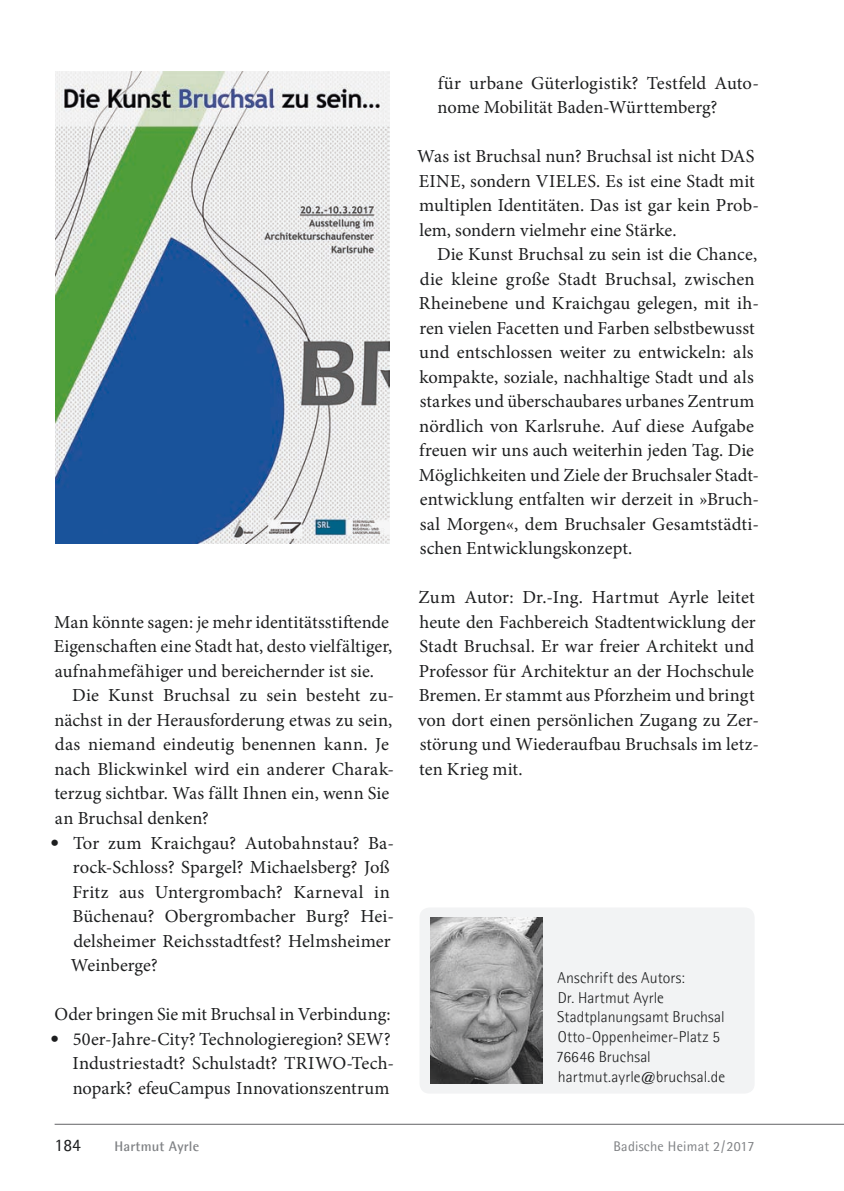
<style>
.page{position:relative;width:844px;height:1191px;background:#fff}
.page>*{position:absolute;margin:0;border:0;box-sizing:border-box;transform-origin:0 0}
.t1{font:18.38px/24.5px "Minion Pro";letter-spacing:.005em;color:#1d1e1f}
.t2{font:17.5px "Agfa Rotis Semisans";color:#1d1e1f}
.t3{font:300 15.75px/19.8px "Agfa Rotis Semisans";letter-spacing:.005em;color:#1d1e1f}
.t4{font:14px "Agfa Rotis Semisans";letter-spacing:.015em;color:#808285}
.t5{font:700 14px "Agfa Rotis Semisans";letter-spacing:.015em;color:#808285}
.s1{font-family:"Candida"}
</style>
<div class="page">
<hr style="left:55px;top:1124px;width:788px;height:1px;background:#636366">
<img style="left:56px;top:71px;width:333px;height:473px">
<div style="left:419px;top:907px;width:335px;height:186px;background:#f2f3f4;border-radius:10px"></div>
<img style="left:430px;top:918px;width:112px;height:165px">
<p class="t1" style="left:54px;top:611px;width:336px">Man könnte sagen: je mehr identitätsstiftende</p>
<p class="t1" style="left:54px;top:636px;width:340px">Eigenschaften eine Stadt hat, desto vielfältiger,</p>
<p class="t1" style="left:55px;top:660px;width:320px">aufnahmefähiger und bereichernder ist sie.</p>
<p class="t1" style="left:72px;top:685px;width:323px">Die Kunst Bruchsal zu sein besteht zu-</p>
<p class="t1" style="left:54px;top:709px;width:339px">nächst in der Herausforderung etwas zu sein,</p>
<p class="t1" style="left:55px;top:734px;width:335px">das niemand eindeutig benennen kann. Je</p>
<p class="t1" style="left:54px;top:758px;width:341px">nach Blickwinkel wird ein anderer Charak-</p>
<p class="t1" style="left:54px;top:783px;width:336px">terzug sichtbar. Was fällt Ihnen ein, wenn Sie</p>
<p class="t1" style="left:55px;top:807px;width:155px">an Bruchsal denken?</p>
<p class="t1" style="left:71px;top:832px;width:325px;text-indent:-21px"><span class="s1">•</span> Tor zum Kraichgau? Autobahnstau? Ba&shy;rock-Schloss? Spargel? Michaelsberg? Joß Fritz aus Untergrombach? Karneval in Büchenau? Obergrombacher Burg? Hei&shy;delsheimer Reichsstadtfest? Helmsheimer Weinberge?</p>
<p class="t1" style="left:55px;top:1003px;width:337px">Oder bringen Sie mit Bruchsal in Verbindung:</p>
<p class="t1" style="left:72px;top:1028px;width:323px;text-indent:-22px"><span class="s1">•</span> 50er-Jahre-City? Technologieregion? SEW?<br>Industriestadt? Schulstadt? TRIWO-Tech&shy;nopark? efeuCampus Innovationszentrum</p>
<p class="t1" style="left:437px;top:72px;width:323px">für urbane Güterlogistik? Testfeld Auto&shy;nome Mobilität Baden-Württemberg?</p>
<p class="t1" style="left:417px;top:146px;width:338px">Was ist Bruchsal nun? Bruchsal ist nicht DAS</p>
<p class="t1" style="left:419px;top:170px;width:337px">EINE, sondern VIELES. Es ist eine Stadt mit</p>
<p class="t1" style="left:419px;top:195px;width:341px">multiplen Identitäten. Das ist gar kein Prob-</p>
<p class="t1" style="left:419px;top:219px;width:258px">lem, sondern vielmehr eine Stärke.</p>
<p class="t1" style="left:437px;top:244px;width:321px">Die Kunst Bruchsal zu sein ist die Chance,</p>
<p class="t1" style="left:420px;top:268px;width:336px">die kleine große Stadt Bruchsal, zwischen</p>
<p class="t1" style="left:419px;top:293px;width:341px">Rheinebene und Kraichgau gelegen, mit ih-</p>
<p class="t1" style="left:419px;top:317px;width:337px">ren vielen Facetten und Farben selbstbewusst</p>
<p class="t1" style="left:419px;top:342px;width:336px">und entschlossen weiter zu entwickeln: als</p>
<p class="t1" style="left:419px;top:366px;width:336px">kompakte, soziale, nachhaltige Stadt und als</p>
<p class="t1" style="left:419px;top:391px;width:336px">starkes und überschaubares urbanes Zentrum</p>
<p class="t1" style="left:419px;top:415px;width:336px">nördlich von Karlsruhe. Auf diese Aufgabe</p>
<p class="t1" style="left:419px;top:440px;width:336px">freuen wir uns auch weiterhin jeden Tag. Die</p>
<p class="t1" style="left:419px;top:464px;width:341px">Möglichkeiten und Ziele der Bruchsaler Stadt-</p>
<p class="t1" style="left:420px;top:489px;width:340px">entwicklung entfalten wir derzeit in »Bruch-</p>
<p class="t1" style="left:419px;top:513px;width:340px">sal Morgen«, dem Bruchsaler Gesamtstädti-</p>
<p class="t1" style="left:419px;top:538px;width:214px">schen Entwicklungskonzept.</p>
<p class="t1" style="left:418px;top:587px;width:342px">Zum Autor: Dr.-Ing. Hartmut Ayrle leitet heute den Fachbereich Stadtentwicklung der Stadt Bruchsal. Er war freier Architekt und Professor für Architektur an der Hochschule Bremen. Er stammt aus Pforzheim und bringt von dort einen persönlichen Zugang zu Zer&shy;störung und Wiederaufbau Bruchsals im letz&shy;ten Krieg mit.</p>
<p class="t3" style="left:556px;top:967px;width:171px">Anschrift des Autors:<br>Dr. Hartmut Ayrle<br>Stadtplanungsamt Bruchsal<br>Otto-Oppenheimer-Platz 5<br>76646 Bruchsal hartmut.ayrle@bruchsal.de</p>
<p class="t2" style="left:55px;top:1134px;width:28px">184</p>
<p class="t5" style="left:114px;top:1137px;width:86px">Hartmut Ayrle</p>
<p class="t4" style="left:613px;top:1137px;width:142px">Badische Heimat 2 / 2017</p>
</div>
